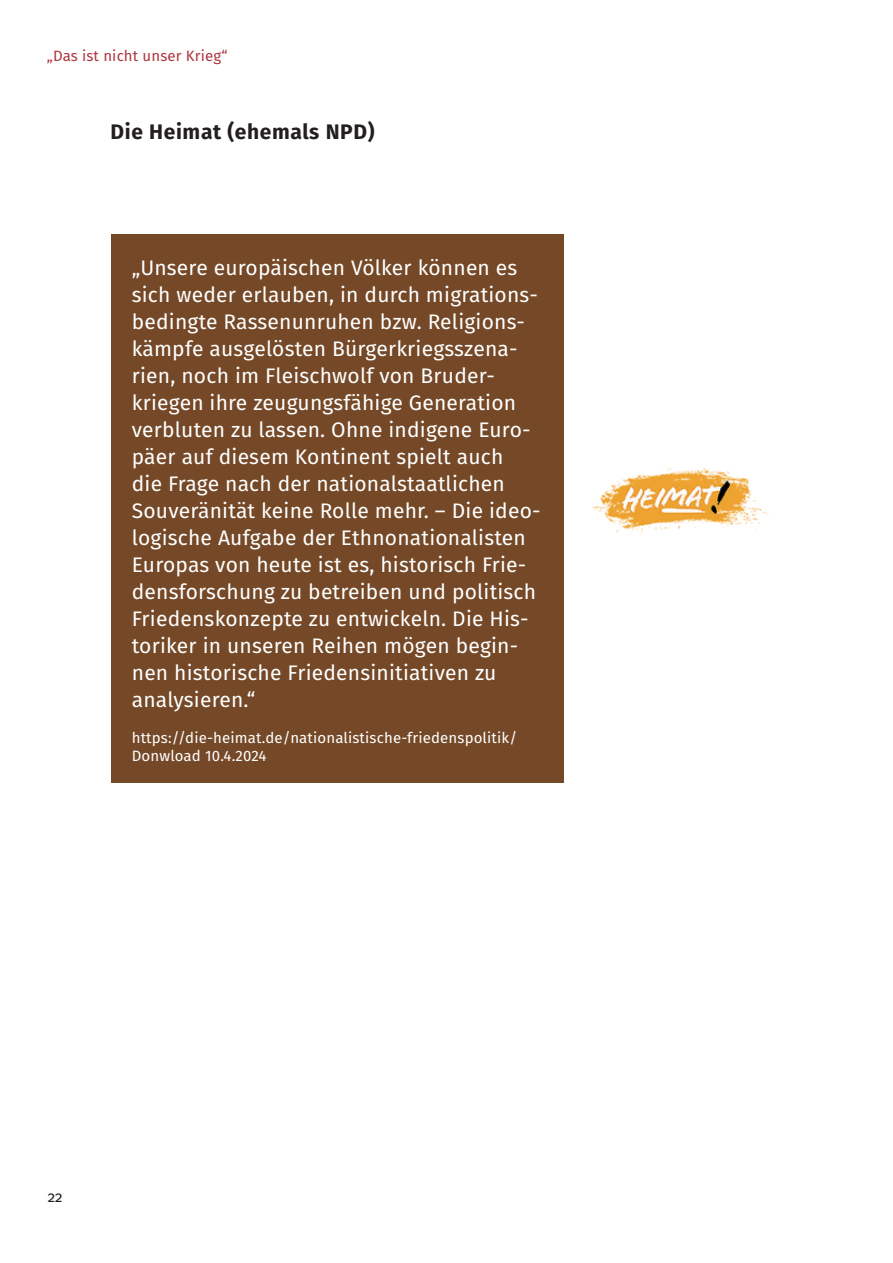
<style>
.page{position:relative;width:893px;height:1263px;background:#fff}
.page>*{position:absolute;margin:0;border:0;box-sizing:border-box;transform-origin:0 0}
.t1{font:21px/27px "Fira Sans";letter-spacing:.01em;color:#fff}
.t2{font:700 21px "Fira Sans";letter-spacing:.03em;color:#231f20}
.t3{font:15px/18px "Fira Sans";letter-spacing:.01em;color:#fff}
.t4{font:15px "Fira Sans";letter-spacing:.01em;color:#ad353f}
.t5{font:15px "Fira Sans";color:#231f20}
</style>
<div class="page">
<div style="left:111px;top:234px;width:452px;height:548px;background:#754927"></div>
<img style="left:592px;top:468px;width:177px;height:66px">
<p class="t4" style="left:47px;top:44px;width:182px">„Das ist nicht unser Krieg“</p>
<p class="t2" style="left:111px;top:114px;width:266px">Die Heimat (ehemals NPD)</p>
<p class="t1" style="left:132px;top:253px;width:410px">„Unsere europäischen Völker können es sich weder erlauben, in durch migrations&shy;bedingte Rassenunruhen bzw. Religions&shy;kämpfe ausgelösten Bürgerkriegsszena&shy;rien, noch im Fleischwolf von Bruder&shy;kriegen ihre zeugungsfähige Generation verbluten zu lassen. Ohne indigene Euro&shy;päer auf diesem Kontinent spielt auch<br>die Frage nach der nationalstaatlichen Souveränität keine Rolle mehr. – Die ideo&shy;logische Aufgabe der Ethnonationalisten Europas von heute ist es, historisch Frie&shy;densforschung zu betreiben und politisch Friedenskonzepte zu entwickeln. Die His&shy;toriker in unseren Reihen mögen begin&shy;nen historische Friedensinitiativen zu analysieren.“</p>
<p class="t3" style="left:132px;top:728px;width:387px">https://die-heimat.de/nationalistische-friedenspolitik/<br>Donwload 10.4.2024</p>
<p class="t5" style="left:48px;top:1185px;width:16px">22</p>
</div>
